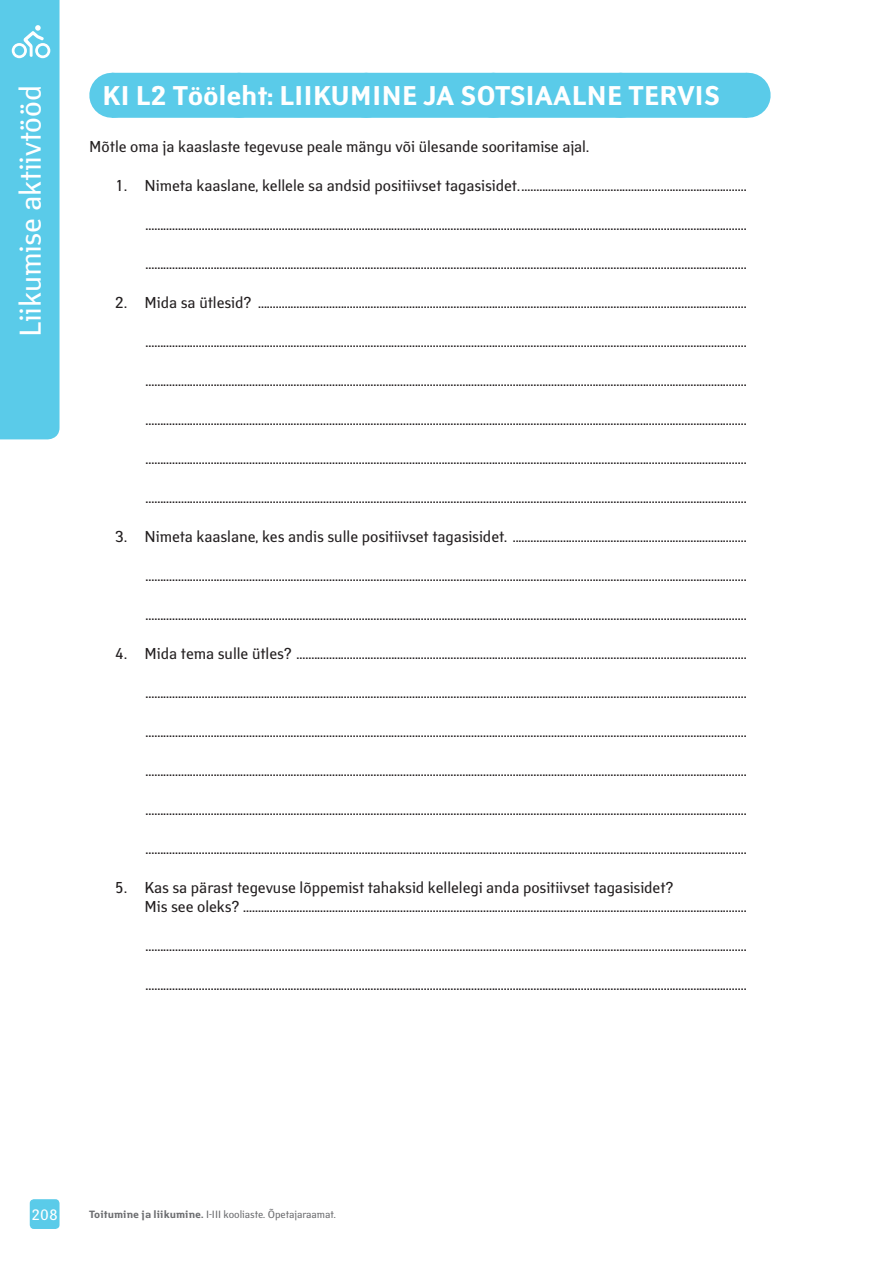
<style>
.page{position:relative;width:893px;height:1263px;background:#fff}
.page>*{position:absolute;margin:0;border:0;box-sizing:border-box;transform-origin:0 0}
.t1{font:30px "Yanus";color:#fff}
.Heading_2_SIN{font:700 27px "Yanus";color:#fff}
.t2{font:15.75px/19.5px "Yanus";color:#231f20}
.t3{font:15px "Yanus";color:#fff}
.t4{font:10.5px "Yanus";color:#6c6d70}
.s1{font-weight:700}
</style>
<div class="page">
<div style="left:30px;top:1199px;width:30px;height:30px;background:#5acbe9;border-radius:4px"></div>
<div style="left:0;top:0;width:60px;height:439px;background:#5acbe9"></div>
<div style="left:112px;top:73px;width:635px;height:45px;background:#5acbe9"></div>
<svg style="left:240px;top:117px;width:444px;height:1px"></svg>
<hr style="left:747px;top:73px;width:1px;height:45px;background:#5acbe9">
<h1 class="t1" style="left:12px;top:337px;width:253px;rotate:-90deg">Liikumise aktiivtööd</h1>
<p class="Heading_2_SIN" style="left:102px;top:80px;width:619px">KI L2 Tööleht: LIIKUMINE JA SOTSIAALNE TERVIS</p>
<p class="t2" style="left:89px;top:136px;width:501px">Mõtle oma ja kaaslaste tegevuse peale mängu või ülesande sooritamise ajal.</p>
<p class="t2" style="left:115px;top:175px;width:633px">1. Nimeta kaaslane, kellele sa andsid positiivset tagasisidet.............................................................................</p>
<p class="t2" style="left:146px;top:214px;width:603px">...........................................................................................................................................................................................................</p>
<p class="t2" style="left:146px;top:253px;width:603px">...........................................................................................................................................................................................................</p>
<p class="t2" style="left:115px;top:292px;width:633px">2. Mida sa ütlesid? .....................................................................................................................................................................</p>
<p class="t2" style="left:146px;top:331px;width:603px">...........................................................................................................................................................................................................</p>
<p class="t2" style="left:146px;top:370px;width:603px">...........................................................................................................................................................................................................</p>
<p class="t2" style="left:146px;top:409px;width:603px">...........................................................................................................................................................................................................</p>
<p class="t2" style="left:146px;top:448px;width:603px">...........................................................................................................................................................................................................</p>
<p class="t2" style="left:146px;top:487px;width:603px">...........................................................................................................................................................................................................</p>
<p class="t2" style="left:115px;top:526px;width:633px">3. Nimeta kaaslane, kes andis sulle positiivset tagasisidet. ...............................................................................</p>
<p class="t2" style="left:146px;top:565px;width:603px">...........................................................................................................................................................................................................</p>
<p class="t2" style="left:146px;top:604px;width:603px">...........................................................................................................................................................................................................</p>
<p class="t2" style="left:115px;top:643px;width:633px">4. Mida tema sulle ütles? ........................................................................................................................................................</p>
<p class="t2" style="left:146px;top:682px;width:603px">...........................................................................................................................................................................................................</p>
<p class="t2" style="left:146px;top:721px;width:603px">...........................................................................................................................................................................................................</p>
<p class="t2" style="left:146px;top:760px;width:603px">...........................................................................................................................................................................................................</p>
<p class="t2" style="left:146px;top:799px;width:603px">...........................................................................................................................................................................................................</p>
<p class="t2" style="left:146px;top:838px;width:603px">...........................................................................................................................................................................................................</p>
<p class="t2" style="left:145px;top:877px;width:604px;text-indent:-30px">5. Kas sa pärast tegevuse lõppemist tahaksid kellelegi anda positiivset tagasisidet?<br>Mis see oleks? ..........................................................................................................................................................................</p>
<p class="t2" style="left:146px;top:936px;width:603px">...........................................................................................................................................................................................................</p>
<p class="t2" style="left:146px;top:975px;width:603px">...........................................................................................................................................................................................................</p>
<p class="t3" style="left:32px;top:1205px;width:28px">208</p>
<p class="t4" style="left:89px;top:1208px;width:248px"><span class="s1">Toitumine ja liikumine.</span> I-III kooliaste. Õpetajaraamat.</p>
</div>
